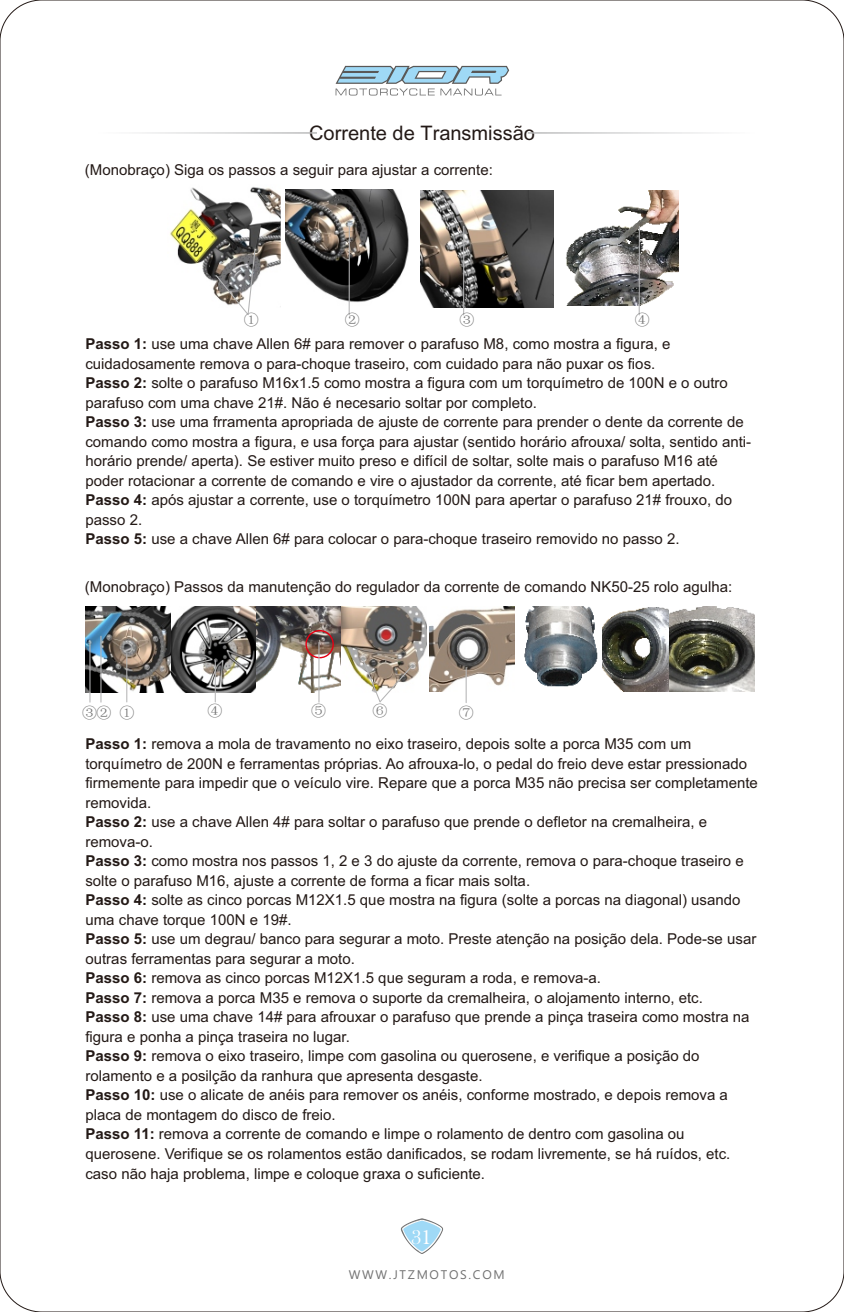
<style>
.page{position:relative;width:844px;height:1312px;background:#fff}
.page>*{position:absolute;margin:0;border:0;box-sizing:border-box;transform-origin:0 0}
.t1{font:20.75px "Bask Old Face";color:#fff}
.t2{font:20px "Arial Unicode MS";color:#231916}
.t3{font:15px/19.5px "Arial";color:#231916}
.t4{font:15px "Sim Sun";color:#717171}
.t5{font:12.5px "Yu Gothic UI";letter-spacing:.135em;color:#717171}
.s1{font-weight:700}
</style>
<div class="page">
<svg style="left:142px;top:132px;width:569px;height:2px"></svg>
<svg style="left:401px;top:1218px;width:42px;height:35px"></svg>
<svg style="left:335px;top:66px;width:174px;height:29px"></svg>
<img style="left:86px;top:606px;width:85px;height:85px">
<svg style="left:171px;top:606px;width:85px;height:85px"></svg>
<img style="left:256px;top:606px;width:85px;height:85px">
<img style="left:341px;top:606px;width:86px;height:73px">
<div style="left:305px;top:629px;width:29px;height:29px;border:1px solid #e60013;border-radius:50%"></div>
<img style="left:429px;top:606px;width:85px;height:85px">
<img style="left:602px;top:607px;width:67px;height:84px">
<img style="left:524px;top:606px;width:74px;height:81px">
<svg style="left:669px;top:606px;width:85px;height:85px;background:#6f6e64"></svg>
<hr style="left:126px;top:653px;width:1px;height:48px;background:#b5b5b6">
<hr style="left:89px;top:643px;width:1px;height:59px;background:#b5b5b6">
<hr style="left:100px;top:636px;width:1px;height:66px;background:#b5b5b6">
<hr style="left:215px;top:660px;width:1px;height:41px;background:#b5b5b6">
<hr style="left:318px;top:642px;width:1px;height:60px;background:#b5b5b6">
<svg style="left:361px;top:657px;width:52px;height:46px"></svg>
<hr style="left:465px;top:667px;width:1px;height:35px;background:#b5b5b6">
<img style="left:170px;top:187px;width:110px;height:108px">
<img style="left:565px;top:191px;width:113px;height:115px">
<img style="left:286px;top:190px;width:123px;height:113px">
<img style="left:420px;top:190px;width:133px;height:117px">
<svg style="left:215px;top:249px;width:41px;height:66px"></svg>
<hr style="left:348px;top:226px;width:2px;height:89px;background:#b5b5b6">
<hr style="left:463px;top:226px;width:1px;height:89px;background:#b5b5b6">
<hr style="left:638px;top:226px;width:1px;height:89px;background:#b5b5b6">
<h2 class="t2" style="left:309px;top:125px;width:227px">Corrente de Transmissão</h2>
<p class="t3" style="left:85px;top:162px;width:409px">(Monobraço) Siga os passos a seguir para ajustar a corrente:</p>
<p class="t4" style="left:244px;top:312px;width:16px">①</p>
<p class="t4" style="left:345px;top:312px;width:16px">②</p>
<p class="t4" style="left:459px;top:312px;width:16px">③</p>
<p class="t4" style="left:634px;top:312px;width:16px">④</p>
<p class="t3" style="left:85px;top:335px;width:667px"><span class="s1">Passo 1:</span> use uma chave Allen 6# para remover o parafuso M8, como mostra a figura, e cuidadosamente remova o para-choque traseiro, com cuidado para não puxar os fios.<br><span class="s1">Passo 2:</span> solte o parafuso M16x1.5 como mostra a figura com um torquímetro de 100N e o outro parafuso com uma chave 21#. Não é necesario soltar por completo.<br><span class="s1">Passo 3:</span> use uma frramenta apropriada de ajuste de corrente para prender o dente da corrente de comando como mostra a figura, e usa força para ajustar (sentido horário afrouxa/ solta, sentido anti&shy;horário prende/ aperta). Se estiver muito preso e difícil de soltar, solte mais o parafuso M16 até poder rotacionar a corrente de comando e vire o ajustador da corrente, até ficar bem apertado.<br><span class="s1">Passo 4:</span> após ajustar a corrente, use o torquímetro 100N para apertar o parafuso 21# frouxo, do passo 2.<br><span class="s1">Passo 5:</span> use a chave Allen 6# para colocar o para-choque traseiro removido no passo 2.</p>
<p class="t3" style="left:85px;top:578px;width:648px">(Monobraço) Passos da manutenção do regulador da corrente de comando NK50-25 rolo agulha:</p>
<p class="t4" style="left:82px;top:704px;width:54px">③② ①</p>
<p class="t4" style="left:207px;top:702px;width:16px">④</p>
<p class="t4" style="left:311px;top:702px;width:17px">⑤</p>
<p class="t4" style="left:372px;top:703px;width:16px">⑥</p>
<p class="t4" style="left:459px;top:704px;width:16px">⑦</p>
<p class="t3" style="left:85px;top:735px;width:673px"><span class="s1">Passo 1:</span> remova a mola de travamento no eixo traseiro, depois solte a porca M35 com um torquímetro de 200N e ferramentas próprias. Ao afrouxa-lo, o pedal do freio deve estar pressionado firmemente para impedir que o veículo vire. Repare que a porca M35 não precisa ser completamente removida.<br><span class="s1">Passo 2:</span> use a chave Allen 4# para soltar o parafuso que prende o defletor na cremalheira, e remova-o.<br><span class="s1">Passo 3:</span> como mostra nos passos 1, 2 e 3 do ajuste da corrente, remova o para-choque traseiro e solte o parafuso M16, ajuste a corrente de forma a ficar mais solta.<br><span class="s1">Passo 4:</span> solte as cinco porcas M12X1.5 que mostra na figura (solte a porcas na diagonal) usando uma chave torque 100N e 19#.<br><span class="s1">Passo 5:</span> use um degrau/ banco para segurar a moto. Preste atenção na posição dela. Pode-se usar outras ferramentas para segurar a moto.<br><span class="s1">Passo 6:</span> remova as cinco porcas M12X1.5 que seguram a roda, e remova-a.<br><span class="s1">Passo 7:</span> remova a porca M35 e remova o suporte da cremalheira, o alojamento interno, etc.<br><span class="s1">Passo 8:</span> use uma chave 14# para afrouxar o parafuso que prende a pinça traseira como mostra na figura e ponha a pinça traseira no lugar.<br><span class="s1">Passo 9:</span> remova o eixo traseiro, limpe com gasolina ou querosene, e verifique a posição do rolamento e a posilção da ranhura que apresenta desgaste.<br><span class="s1">Passo 10:</span> use o alicate de anéis para remover os anéis, conforme mostrado, e depois remova a placa de montagem do disco de freio.<br><span class="s1">Passo 11:</span> remova a corrente de comando e limpe o rolamento de dentro com gasolina ou querosene. Verifique se os rolamentos estão danificados, se rodam livremente, se há ruídos, etc. caso não haja problema, limpe e coloque graxa o suficiente.</p>
<h1 class="t1" style="left:411px;top:1228px;width:22px">31</h1>
<p class="t5" style="left:348px;top:1269px;width:157px">WWW.JTZMOTOS.COM</p>
</div>
